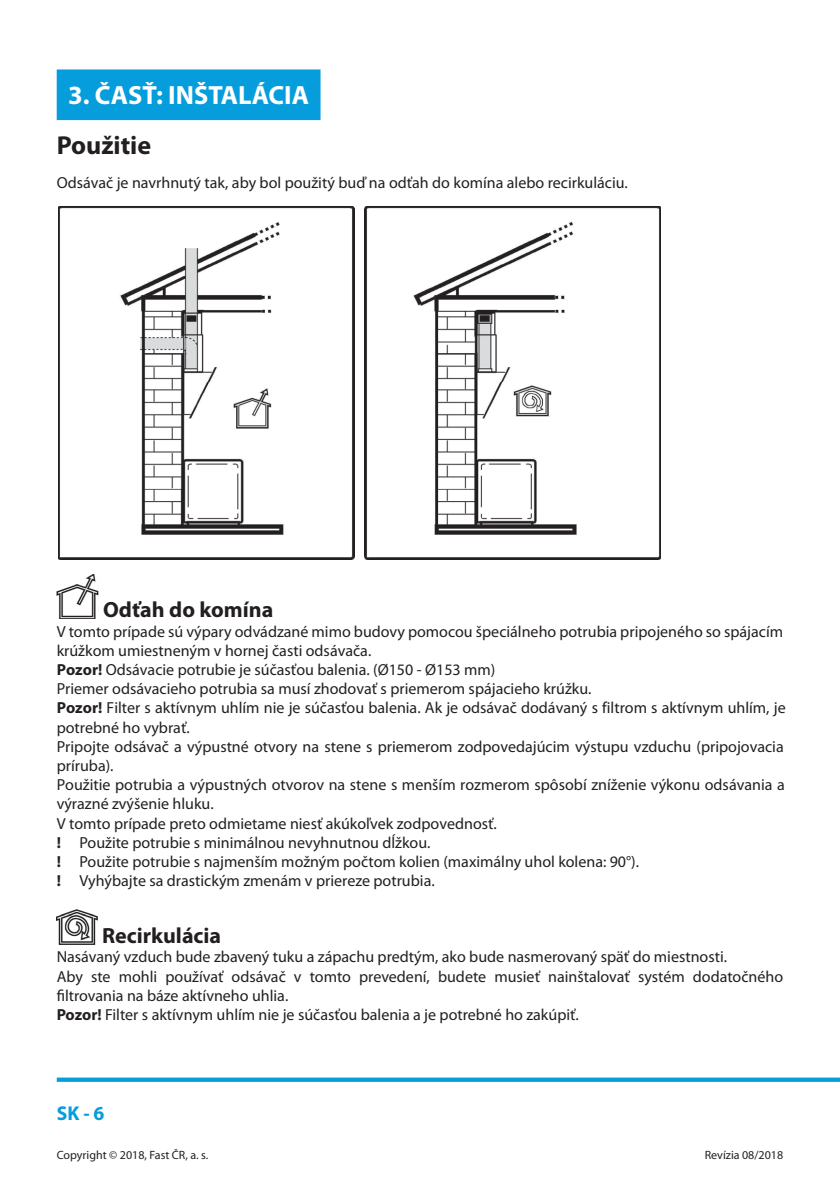
<style>
.page{position:relative;width:840px;height:1191px;background:#fff}
.page>*{position:absolute;margin:0;border:0;box-sizing:border-box;transform-origin:0 0}
.Nadpis_13_2{font:700 26.4px "Myriad Pro";color:#fff}
.Podnadpis_13{font:700 26px "Myriad Pro";color:#231f20}
.Základný_8{font:700 22px "Myriad Pro";color:#231f20}
.Odsadený_8{font:700 22px "Myriad Pro";color:#231f20}
.t1{font:700 20px "Myriad Pro";color:#069ddc}
.Základný_8-2{font:16px/19.2px "Myriad Pro";color:#231f20}
.Odsadený_8-2{font:16px "Myriad Pro";color:#231f20}
.t2{font:12px "Myriad Pro";color:#231f20}
.s1{font-weight:700}
</style>
<div class="page">
<svg style="left:57px;top:1077px;width:782px;height:4px;background:#29aae0"></svg>
<div style="left:57px;top:69px;width:263px;height:51px;background:#069ddc"></div>
<img style="left:58px;top:206px;width:296px;height:353px">
<img style="left:364px;top:206px;width:296px;height:353px">
<img style="left:57px;top:574px;width:41px;height:44px">
<img style="left:57px;top:910px;width:41px;height:34px">
<p class="Nadpis_13_2" style="left:68px;top:77px;width:242px">3. ČASŤ: INŠTALÁCIA</p>
<p class="Podnadpis_13" style="left:57px;top:128px;width:96px">Použitie</p>
<p class="Odsadený_8-2" style="left:57px;top:172px;width:572px">Odsávač je navrhnutý tak, aby bol použitý buď na odťah do komína alebo recirkuláciu.</p>
<p class="Základný_8" style="left:103px;top:595px;width:172px">Odťah do komína</p>
<p class="Základný_8-2" style="left:57px;top:621px;width:730px">V tomto prípade sú výpary odvádzané mimo budovy pomocou špeciálneho potrubia pripojeného so spájacím krúžkom umiestneným v hornej časti odsávača.<br><span class="s1">Pozor!</span> Odsávacie potrubie je súčasťou balenia. (Ø150 - Ø153 mm)<br>Priemer odsávacieho potrubia sa musí zhodovať s priemerom spájacieho krúžku.<br><span class="s1">Pozor!</span> Filter s aktívnym uhlím nie je súčasťou balenia. Ak je odsávač dodávaný s filtrom s aktívnym uhlím, je potrebné ho vybrať.<br>Pripojte odsávač a výpustné otvory na stene s priemerom zodpovedajúcim výstupu vzduchu (pripojovacia príruba).<br>Použitie potrubia a výpustných otvorov na stene s menším rozmerom spôsobí zníženie výkonu odsávania a výrazné zvýšenie hluku.<br>V tomto prípade preto odmietame niesť akúkoľvek zodpovednosť.</p>
<p class="Odsadený_8-2" style="left:57px;top:832px;width:375px"><span class="s1">!</span> Použite potrubie s minimálnou nevyhnutnou dĺžkou.</p>
<p class="Odsadený_8-2" style="left:57px;top:851px;width:583px"><span class="s1">!</span> Použite potrubie s najmenším možným počtom kolien (maximálny uhol kolena: 90°).</p>
<p class="Odsadený_8-2" style="left:57px;top:871px;width:379px"><span class="s1">!</span> Vyhýbajte sa drastickým zmenám v priereze potrubia.</p>
<p class="Odsadený_8" style="left:102px;top:921px;width:120px">Recirkulácia</p>
<p class="Základný_8-2" style="left:57px;top:947px;width:671px">Nasávaný vzduch bude zbavený tuku a zápachu predtým, ako bude nasmerovaný späť do miestnosti.</p>
<p class="Základný_8-2" style="left:57px;top:966px;width:727px">Aby ste mohli používať odsávač v tomto prevedení, budete musieť nainštalovať systém dodatočného filtrovania na báze aktívneho uhlia.</p>
<p class="Základný_8-2" style="left:57px;top:1004px;width:523px"><span class="s1">Pozor!</span> Filter s aktívnym uhlím nie je súčasťou balenia a je potrebné ho zakúpiť.</p>
<p class="t1" style="left:57px;top:1099px;width:49px">SK - 6</p>
<p class="t2" style="left:57px;top:1147px;width:153px">Copyright © 2018, Fast ČR, a. s.</p>
<p class="t2" style="left:704px;top:1147px;width:80px">Revízia 08/2018</p>
</div>
